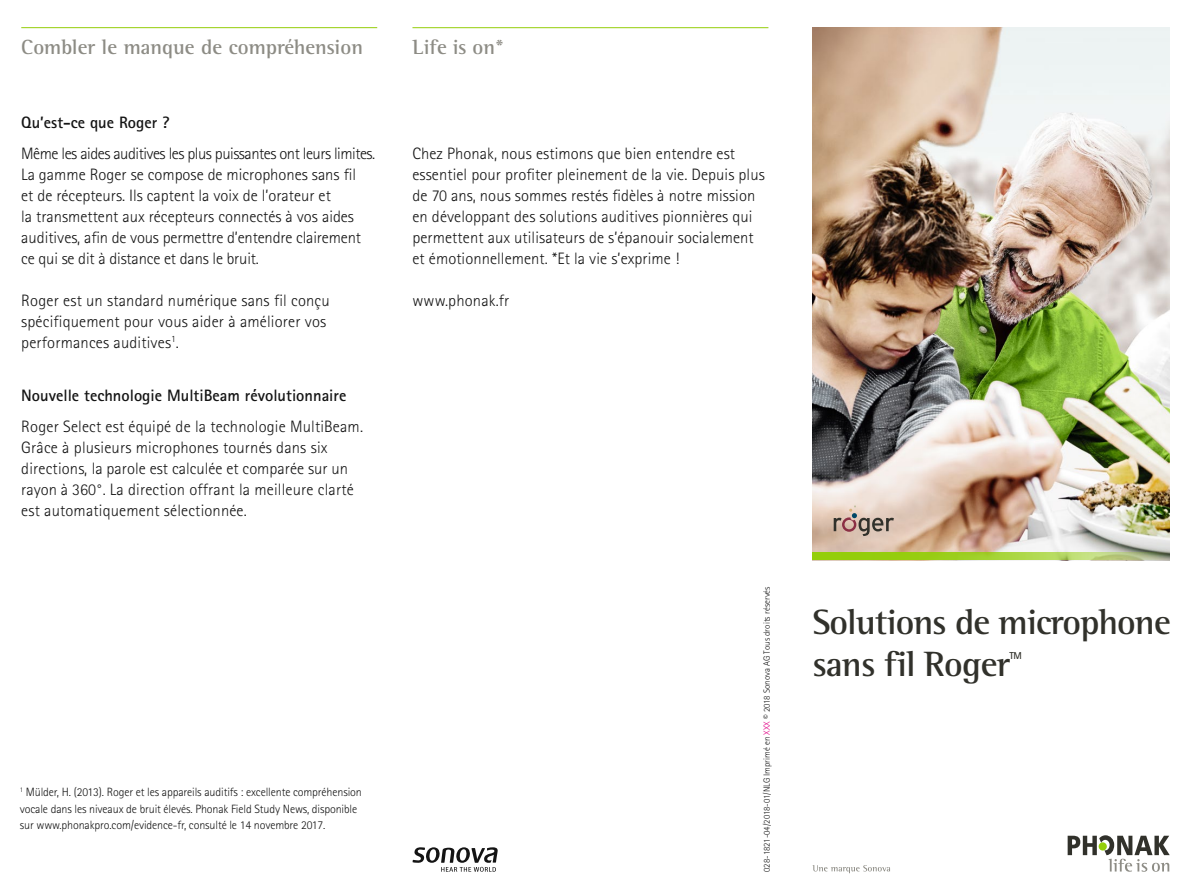
<style>
.page{position:relative;width:1191px;height:893px;background:#fff}
.page>*{position:absolute;margin:0;border:0;box-sizing:border-box;transform-origin:0 0}
.PHO_Headline_24pt_Gr{font:700 36px/42px "Rotis Semi Serif Pro";letter-spacing:-.025em;color:#31312b}
.PHO_Productlead_10pt{font:700 21px "Rotis Semi Serif Pro";color:#8d8c85}
.PHO_Subtitle1_14pt_L{font:700 21px "Rotis Semi Serif Pro";color:#8d8c85}
.PHO_Bodycopy_11pt_Bl{font:300 16.5px/21px "Rotis Sans Serif Pro";letter-spacing:.005em;color:#141414}
.t1{font:700 16.5px "Rotis Sans Serif Pro";color:#141414}
.PHO_Bodycopy_11pt_Bl-2{font:300 16.5px "Rotis Sans Serif Pro";letter-spacing:-.03em;color:#141414}
.t2{font:300 12px/16.5px "Rotis Sans Serif Pro";letter-spacing:-.01em;color:#141414}
.PHO_Headline_24pt_Gr-2{font:700 10.05px "Rotis Sans Serif Pro";color:#31312b}
._06_New_US_text-base{font:300 9px "Rotis Sans Serif Pro";color:#141414}
.s1{color:#e10386}
</style>
<div class="page">
<img style="left:812px;top:28px;width:357px;height:525px">
<svg style="left:812px;top:553px;width:357px;height:7px;background:#a3cc3e"></svg>
<svg style="left:1067px;top:835px;width:102px;height:37px"></svg>
<hr style="left:412px;top:27px;width:356px;height:1px;background:#94ce0a">
<svg style="left:833px;top:505px;width:61px;height:31px;background:#c0ab9f"></svg>
<hr style="left:21px;top:27px;width:356px;height:1px;background:#94ce0a">
<svg style="left:812px;top:865px;width:78px;height:8px"></svg>
<svg style="left:412px;top:847px;width:85px;height:25px"></svg>
<p class="PHO_Productlead_10pt" style="left:21px;top:34px;width:343px">Combler le manque de compréhension</p>
<p class="t1" style="left:21px;top:112px;width:150px">Qu’est-ce que Roger ?</p>
<p class="PHO_Bodycopy_11pt_Bl-2" style="left:21px;top:144px;width:355px">Même les aides auditives les plus puissantes ont leurs limites.</p>
<p class="PHO_Bodycopy_11pt_Bl" style="left:21px;top:164px;width:341px">La gamme Roger se compose de microphones sans fil et de récepteurs. Ils captent la voix de l’orateur et<br>la transmettent aux récepteurs connectés à vos aides auditives, afin de vous permettre d’entendre clairement ce qui se dit à distance et dans le bruit.</p>
<p class="PHO_Bodycopy_11pt_Bl" style="left:21px;top:290px;width:310px">Roger est un standard numérique sans fil conçu spécifiquement pour vous aider à améliorer vos performances auditives<sup>1</sup>.</p>
<p class="t1" style="left:21px;top:385px;width:327px">Nouvelle technologie MultiBeam révolutionnaire</p>
<p class="PHO_Bodycopy_11pt_Bl" style="left:21px;top:416px;width:343px">Roger Select est équipé de la technologie MultiBeam.<br>Grâce à plusieurs microphones tournés dans six directions, la parole est calculée et comparée sur un rayon à 360°. La direction offrant la meilleure clarté est automatiquement sélectionnée.</p>
<p class="t2" style="left:20px;top:784px;width:343px"><sup>1</sup> Mülder, H. (2013). Roger et les appareils auditifs : excellente compréhension vocale dans les niveaux de bruit élevés. Phonak Field Study News, disponible sur www.phonakpro.com/evidence-fr, consulté le 14 novembre 2017.</p>
<p class="PHO_Subtitle1_14pt_L" style="left:412px;top:34px;width:93px">Life is on*</p>
<p class="PHO_Bodycopy_11pt_Bl" style="left:412px;top:143px;width:354px">Chez Phonak, nous estimons que bien entendre est essentiel pour profiter pleinement de la vie. Depuis plus de 70 ans, nous sommes restés fidèles à notre mission en développant des solutions auditives pionnières qui permettent aux utilisateurs de s’épanouir socialement et émotionnellement. *Et la vie s’exprime !</p>
<p class="PHO_Bodycopy_11pt_Bl" style="left:412px;top:290px;width:98px">www.phonak.fr</p>
<p class="_06_New_US_text-base" style="left:761px;top:872px;width:287px;rotate:-90deg">028-1821-04/2018-01/NLG Imprimé en <span class="s1">XXX</span> © 2018 Sonova AG Tous droits réservés</p>
<p class="PHO_Headline_24pt_Gr" style="left:812px;top:601px;width:360px">Solutions de microphone sans fil Roger</p>
<p class="PHO_Headline_24pt_Gr-2" style="left:1009px;top:649px;width:14px">TM</p>
</div>
